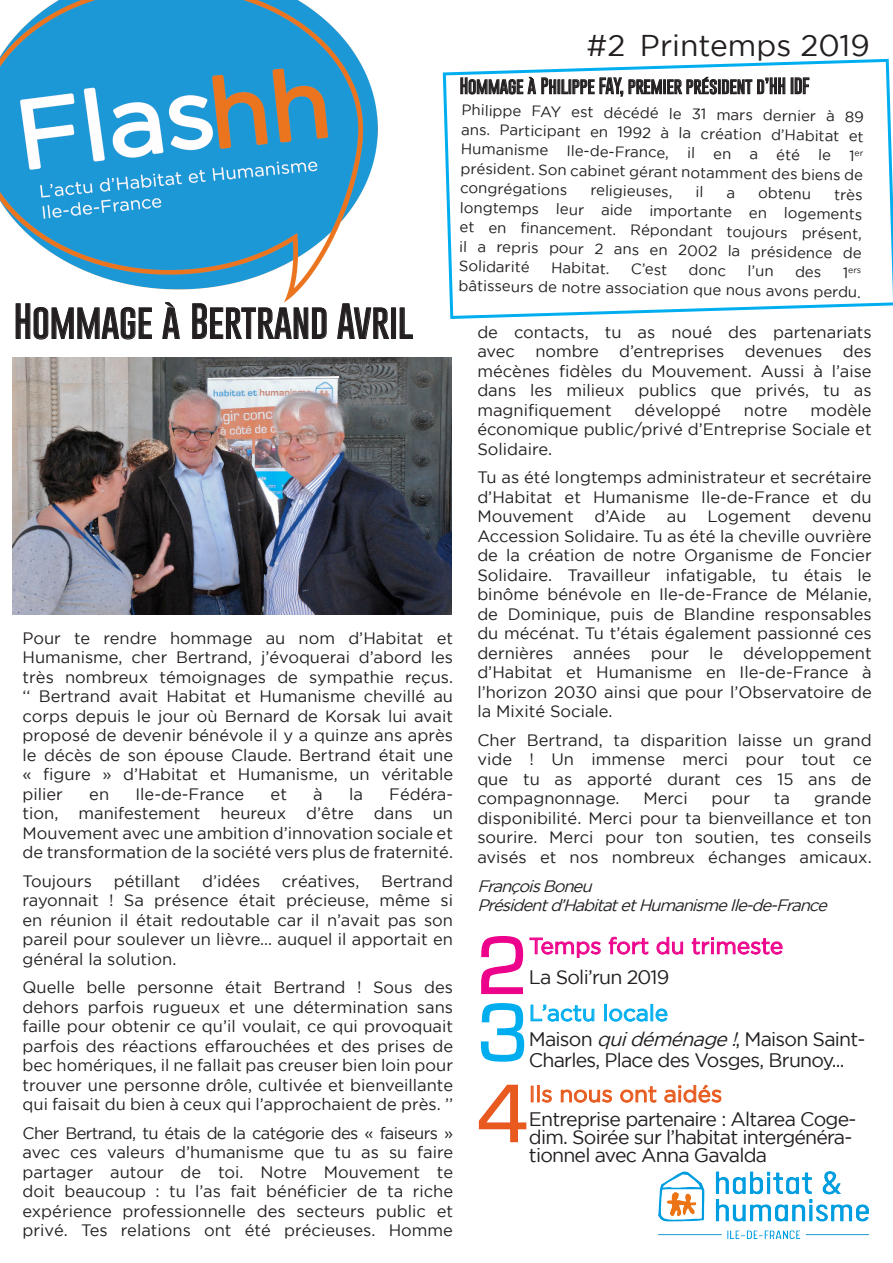
<style>
.page{position:relative;width:893px;height:1263px;background:#fff}
.page>*{position:absolute;margin:0;border:0;box-sizing:border-box;transform-origin:0 0}
.t1{font:84px "Eurostile";color:#ed028c}
.t2{font:84px "Eurostile";color:#00aeef}
.t3{font:84px "Eurostile";color:#e95a1e}
.t4{font:100 36px "Gobold";color:#231f20}
.t5{font:30px "Gotham";color:#231f20}
.t6{font:22.5px "Gotham";color:#ed028c}
.t7{font:22.5px "Gotham";color:#e65a1d}
.t8{font:22.5px "Gotham";color:#00aeef}
.t9{font:19.5px/18px "Gotham";letter-spacing:-.04em;color:#231f20}
.t10{font:16.5px/19.5px "Gotham";color:#231f20}
.t11{font:16.5px/19.5px "Gotham";letter-spacing:-.04em;color:#231f20}
.t12{font:italic 16.5px "Gotham";color:#231f20}
.t13{font:100 16.5px "Gobold";color:#231f20}
.t14{font:15px/19.5px "Gotham";color:#231f20}
.t15{font:8.7px "Gotham";color:#231f20}
.s1{font-size:15px}
.s2{font-style:italic}
</style>
<div class="page">
<img style="left:659px;top:1171px;width:209px;height:69px">
<svg style="left:530px;top:938px;width:70px;height:20px"></svg>
<svg style="left:609px;top:937px;width:39px;height:17px"></svg>
<svg style="left:657px;top:937px;width:26px;height:17px"></svg>
<svg style="left:692px;top:937px;width:90px;height:17px"></svg>
<svg style="left:531px;top:1005px;width:63px;height:16px"></svg>
<div style="left:604px;top:1004px;width:3px;height:17px;border:1px solid #00aeef"></div>
<svg style="left:609px;top:1004px;width:58px;height:17px"></svg>
<svg style="left:561px;top:1090px;width:51px;height:12px"></svg>
<svg style="left:620px;top:1086px;width:36px;height:16px"></svg>
<svg style="left:665px;top:1085px;width:56px;height:17px"></svg>
<svg style="left:481px;top:936px;width:43px;height:59px"></svg>
<svg style="left:480px;top:1003px;width:45px;height:59px"></svg>
<svg style="left:478px;top:1084px;width:74px;height:59px"></svg>
<svg style="left:442px;top:58px;width:451px;height:261px"></svg>
<svg style="left:460px;top:77px;width:350px;height:20px"></svg>
<img style="left:0;top:0;width:378px;height:303px">
<svg style="left:15px;top:303px;width:137px;height:37px"></svg>
<svg style="left:162px;top:302px;width:18px;height:37px"></svg>
<svg style="left:192px;top:303px;width:135px;height:36px"></svg>
<svg style="left:337px;top:303px;width:52px;height:36px"></svg>
<div style="left:391px;top:308px;width:5px;height:30px;border:1px solid #231f20"></div>
<svg style="left:399px;top:307px;width:14px;height:32px"></svg>
<img style="left:13px;top:357px;width:439px;height:257px">
<svg style="left:697px;top:186px;width:5px;height:11px"></svg>
<svg style="left:727px;top:190px;width:7px;height:8px"></svg>
<svg style="left:796px;top:266px;width:25px;height:12px"></svg>
<p class="t5" style="left:586px;top:29px;width:40px">#2</p>
<p class="t5" style="left:640px;top:29px;width:231px">Printemps 2019</p>
<p class="t13" style="left:460px;top:75px;width:351px">Hommage à Philippe FAY, premier président d’HH IDF</p>
<p class="t14" style="left:462px;top:100px;width:404px;rotate:1deg">Philippe FAY est décédé le 31 mars dernier à 89 ans. Participant en 1992 à la création d’Habitat et</p>
<p class="t14" style="left:461px;top:139px;width:404px;rotate:1deg">Humanisme Ile-de-France, il en a été le 1<sup>er</sup></p>
<p class="t14" style="left:461px;top:158px;width:404px;rotate:1deg">président. Son cabinet gérant notamment des biens de</p>
<p class="t14" style="left:460px;top:178px;width:109px;rotate:1deg">congrégations</p>
<p class="t14" style="left:591px;top:180px;width:84px;rotate:1deg">religieuses,</p>
<p class="t14" style="left:758px;top:183px;width:54px;rotate:1deg">obtenu</p>
<p class="t14" style="left:834px;top:184px;width:30px;rotate:1deg">très</p>
<p class="t14" style="left:460px;top:197px;width:404px;text-align:justify;rotate:1deg">longtemps leur aide importante en logements et en fi nancement. Répondant toujours présent, il a repris pour 2 ans en 2002 la présidence de</p>
<p class="t14" style="left:459px;top:256px;width:72px;rotate:1deg">Solidarité</p>
<p class="t14" style="left:551px;top:257px;width:60px;rotate:1deg">Habitat.</p>
<p class="t14" style="left:631px;top:259px;width:38px;rotate:1deg">C’est</p>
<p class="t14" style="left:689px;top:260px;width:39px;rotate:1deg">donc</p>
<p class="t14" style="left:748px;top:261px;width:28px;rotate:1deg">l’un</p>
<p class="t15" style="left:843px;top:265px;width:20px;rotate:1deg"><span class="s1">1</span>ers</p>
<p class="t14" style="left:459px;top:275px;width:404px;rotate:1deg">bâtisseurs de notre association que nous avons perdu.</p>
<p class="t4" style="left:14px;top:298px;width:401px">Hommage à Bertrand Avril</p>
<p class="t10" style="left:23px;top:628px;width:432px">Pour te rendre hommage au nom d’Habitat et</p>
<p class="t10" style="left:23px;top:647px;width:432px">Humanisme, cher Bertrand, j’évoquerai d’abord les très nombreux témoignages de sympathie reçus.</p>
<p class="t10" style="left:23px;top:686px;width:432px;text-align:justify">‘‘ Bertrand avait Habitat et Humanisme chevillé au corps depuis le jour où Bernard de Korsak lui avait proposé de devenir bénévole il y a quinze ans après le décès de son épouse Claude. Bertrand était une</p>
<p class="t10" style="left:23px;top:764px;width:432px">« figure » d’Habitat et Humanisme, un véritable</p>
<p class="t10" style="left:23px;top:784px;width:42px">pilier</p>
<p class="t10" style="left:89px;top:784px;width:21px">en</p>
<p class="t10" style="left:135px;top:784px;width:110px">Ile-de-France</p>
<p class="t10" style="left:271px;top:784px;width:18px">et</p>
<p class="t10" style="left:313px;top:784px;width:11px">à</p>
<p class="t10" style="left:349px;top:784px;width:15px">la</p>
<p class="t10" style="left:23px;top:784px;width:432px;text-align:right">Fédéra-<br>tion, manifestement heureux d’être dans un</p>
<p class="t10" style="left:23px;top:823px;width:432px">Mouvement avec une ambition d’innovation sociale et de transformation de la société vers plus de fraternité.</p>
<p class="t10" style="left:23px;top:871px;width:71px">Toujours</p>
<p class="t10" style="left:114px;top:871px;width:68px">pétillant</p>
<p class="t10" style="left:202px;top:871px;width:60px">d’idées</p>
<p class="t10" style="left:282px;top:871px;width:79px">créatives,</p>
<p class="t10" style="left:381px;top:871px;width:73px">Bertrand</p>
<p class="t10" style="left:23px;top:890px;width:432px">rayonnait ! Sa présence était précieuse, même si en réunion il était redoutable car il n’avait pas son</p>
<p class="t10" style="left:23px;top:929px;width:432px">pareil pour soulever un lièvre… auquel il apportait en</p>
<p class="t10" style="left:23px;top:949px;width:155px">général la solution.</p>
<p class="t10" style="left:23px;top:977px;width:432px">Quelle belle personne était Bertrand ! Sous des</p>
<p class="t10" style="left:23px;top:997px;width:432px;text-align:justify">dehors parfois rugueux et une détermination sans faille pour obtenir ce qu’il voulait, ce qui provoquait parfois des réactions effarouchées et des prises de bec homériques, il ne fallait pas creuser bien loin pour trouver une personne drôle, cultivée et bienveillante qui faisait du bien à ceux qui l’approchaient de près. ’’</p>
<p class="t11" style="left:23px;top:1123px;width:432px">Cher Bertrand, tu étais de la catégorie des « faiseurs » avec ces valeurs d’humanisme que tu as su faire</p>
<p class="t10" style="left:23px;top:1162px;width:432px">partager autour de toi. Notre Mouvement te doit beaucoup : tu l’as fait bénéficier de ta riche</p>
<p class="t10" style="left:23px;top:1201px;width:432px">expérience professionnelle des secteurs public et</p>
<p class="t10" style="left:23px;top:1220px;width:432px">privé. Tes relations ont été précieuses. Homme</p>
<p class="t10" style="left:477px;top:322px;width:396px">de contacts, tu as noué des partenariats avec nombre d’entreprises devenues des</p>
<p class="t10" style="left:477px;top:361px;width:396px">mécènes fidèles du Mouvement. Aussi à l’aise dans les milieux publics que privés, tu as</p>
<p class="t10" style="left:477px;top:400px;width:136px">magnifiquement</p>
<p class="t10" style="left:635px;top:400px;width:88px">développé</p>
<p class="t10" style="left:744px;top:400px;width:45px">notre</p>
<p class="t10" style="left:810px;top:400px;width:63px">modèle</p>
<p class="t10" style="left:477px;top:419px;width:396px">économique public/privé d’Entreprise Sociale et<br>Solidaire.</p>
<p class="t10" style="left:477px;top:467px;width:396px">Tu as été longtemps administrateur et secrétaire d’Habitat et Humanisme Ile-de-France et du</p>
<p class="t10" style="left:477px;top:506px;width:98px">Mouvement</p>
<p class="t10" style="left:595px;top:506px;width:53px">d’Aide</p>
<p class="t10" style="left:667px;top:506px;width:21px">au</p>
<p class="t10" style="left:707px;top:506px;width:85px">Logement</p>
<p class="t10" style="left:812px;top:506px;width:61px">devenu</p>
<p class="t10" style="left:477px;top:526px;width:396px">Accession Solidaire. Tu as été la cheville ouvrière de la création de notre Organisme de Foncier</p>
<p class="t10" style="left:477px;top:565px;width:396px">Solidaire. Travailleur infatigable, tu étais le</p>
<p class="t10" style="left:477px;top:584px;width:396px;text-align:justify">binôme bénévole en Ile-de-France de Mélanie, de Dominique, puis de Blandine responsables du mécénat. Tu t’étais également passionné ces</p>
<p class="t10" style="left:477px;top:643px;width:396px">dernières années pour le développement</p>
<p class="t10" style="left:477px;top:662px;width:396px">d’Habitat et Humanisme en Ile-de-France à</p>
<p class="t10" style="left:477px;top:682px;width:396px">l’horizon 2030 ainsi que pour l’Observatoire de la Mixité Sociale.</p>
<p class="t10" style="left:477px;top:730px;width:396px">Cher Bertrand, ta disparition laisse un grand</p>
<p class="t10" style="left:477px;top:749px;width:396px">vide ! Un immense merci pour tout ce que tu as apporté durant ces 15 ans de</p>
<p class="t10" style="left:477px;top:788px;width:144px">compagnonnage.</p>
<p class="t10" style="left:643px;top:788px;width:46px">Merci</p>
<p class="t10" style="left:712px;top:788px;width:40px">pour</p>
<p class="t10" style="left:774px;top:788px;width:18px">ta</p>
<p class="t10" style="left:814px;top:788px;width:59px">grande</p>
<p class="t10" style="left:477px;top:808px;width:396px;text-align:justify">disponibilité. Merci pour ta bienveillance et ton sourire. Merci pour ton soutien, tes conseils avisés et nos nombreux échanges amicaux.</p>
<p class="t12" style="left:477px;top:877px;width:120px">FrançoisBoneu</p>
<p class="t12" style="left:477px;top:896px;width:356px">Présidentd’HabitatetHumanismeIle-de-France</p>
<p class="t1" style="left:477px;top:920px;width:53px">2</p>
<p class="t2" style="left:477px;top:987px;width:53px">3</p>
<p class="t3" style="left:477px;top:1068px;width:53px">4</p>
<p class="t6" style="left:529px;top:933px;width:256px">Temps fort du trimeste</p>
<p class="t9" style="left:529px;top:967px;width:142px">La Soli’run 2019</p>
<p class="t8" style="left:529px;top:1000px;width:141px">L’actu locale</p>
<p class="t9" style="left:529px;top:1028px;width:338px;line-height:21px">Maison <span class="s2">quidéménage!</span>, Maison Saint-<br>Charles, Place des Vosges, Brunoy...</p>
<p class="t7" style="left:529px;top:1081px;width:195px">Ils nous ont aidés</p>
<p class="t9" style="left:529px;top:1109px;width:329px">Entreprise partenaire : Altarea Coge&shy;dim. Soirée sur l’habitat intergénéra&shy;tionnel avec Anna Gavalda</p>
</div>
